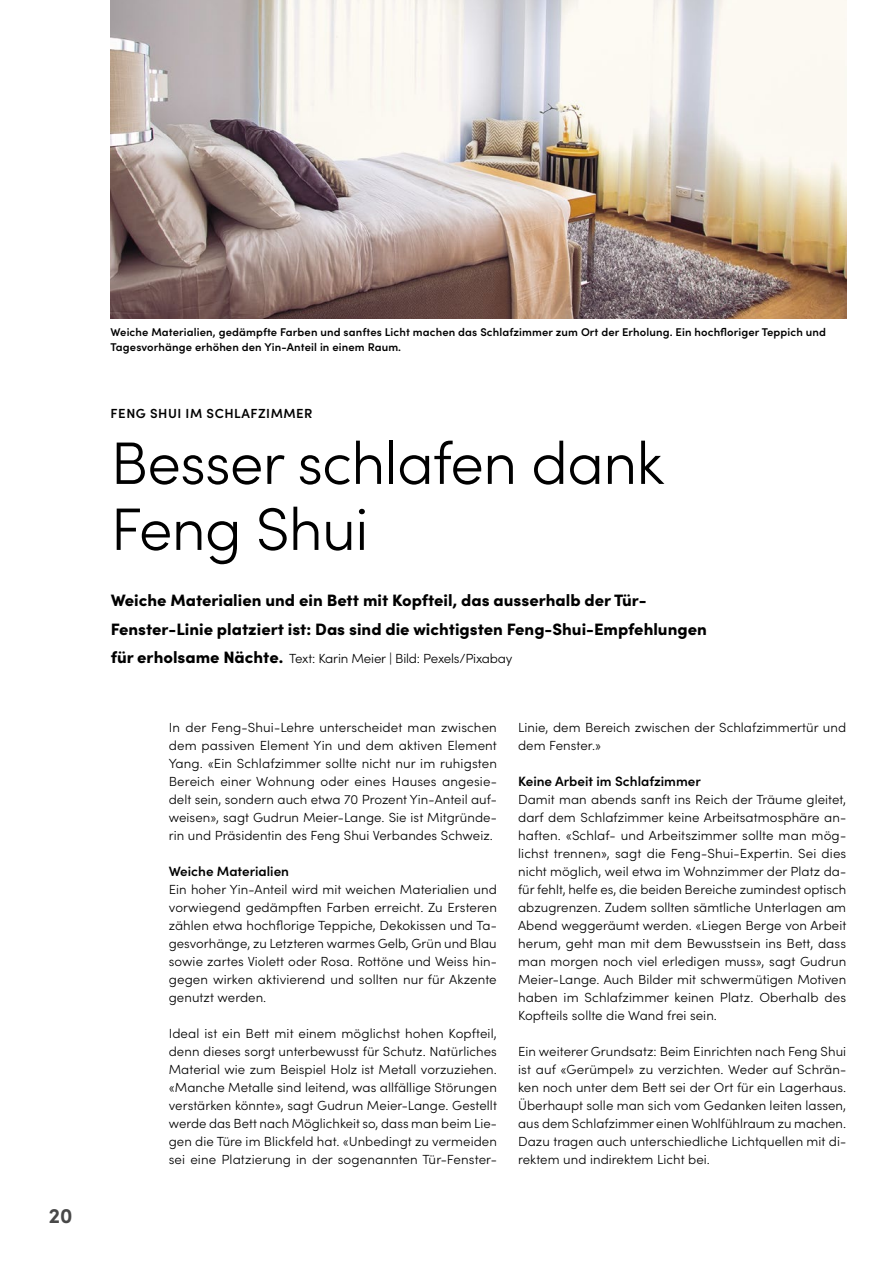
<style>
.page{position:relative;width:893px;height:1263px;background:#fff}
.page>*{position:absolute;margin:0;border:0;box-sizing:border-box;transform-origin:0 0}
._05_Titel_klein{font:300 60px/66px "Sofia Pro";letter-spacing:-.015em;color:#000}
.t1{font:700 21px "Sofia Pro";color:#484848}
._05_Lead_mit_Autor{font:900 16.5px/28.5px "Sofia Pro";color:#000}
._05_Zwischentitel_x0{font:600 13.5px "Sofia Pro";color:#000}
._05_Grundtext_x08{font:300 13.2px/18px "Sofia Pro";letter-spacing:.005em;color:#000;text-align:justify}
._05_Lead_mit_Autor-2{font:300 13.2px "Sofia Pro";letter-spacing:-.015em;color:#000}
._05_Dachzeile_x03{font:600 13.2px "Sofia Pro";letter-spacing:.04em;color:#000}
._05_Bildlegende_x11{font:600 11.25px/14.2px "Sofia Pro";letter-spacing:.01em;color:#000}
.s1{font-weight:900;font-size:16.5px}
</style>
<div class="page">
<img style="left:111px;top:0;width:735px;height:318px">
<h2 class="t1" style="left:49px;top:1199px;width:25px">20</h2>
<p class="_05_Bildlegende_x11" style="left:111px;top:324px;width:717px">Weiche Materialien, gedämpfte Farben und sanftes Licht machen das Schlafzimmer zum Ort der Erholung. Ein hochfloriger Teppich und<br>Tagesvorhänge erhöhen den Yin-Anteil in einem Raum.</p>
<p class="_05_Dachzeile_x03" style="left:111px;top:403px;width:203px">FENG SHUI IM SCHLAFZIMMER</p>
<p class="_05_Titel_klein" style="left:111px;top:426px;width:555px">Besser schlafen dank<br>Feng Shui</p>
<p class="_05_Lead_mit_Autor" style="left:111px;top:585px;width:598px">Weiche Materialien und ein Bett mit Kopfteil, das ausserhalb der Tür--<br>Fenster-Linie platziert ist: Das sind die wichtigsten Feng-Shui-Empfehlungen</p>
<p class="_05_Lead_mit_Autor-2" style="left:111px;top:649px;width:403px"><span class="s1">für erholsame Nächte.</span> Text: Karin Meier | Bild: Pexels/Pixabay</p>
<p class="_05_Grundtext_x08" style="left:169px;top:718px;width:330px">In der Feng-Shui-Lehre unterscheidet man zwischen dem passiven Element Yin und dem aktiven Element Yang. «Ein Schlafzimmer sollte nicht nur im ruhigsten Bereich einer Wohnung oder eines Hauses angesie&shy;delt sein, sondern auch etwa 70 Prozent Yin-Anteil auf&shy;weisen», sagt Gudrun Meier-Lange. Sie ist Mitgründe&shy;rin und Präsidentin des Feng Shui Verbandes Schweiz.</p>
<p class="_05_Zwischentitel_x0" style="left:169px;top:861px;width:122px">Weiche Materialien</p>
<p class="_05_Grundtext_x08" style="left:169px;top:880px;width:330px">Ein hoher Yin-Anteil wird mit weichen Materialien und vorwiegend gedämpften Farben erreicht. Zu Ersteren zählen etwa hochflorige Teppiche, Dekokissen und Ta&shy;gesvorhänge, zu Letzteren warmes Gelb, Grün und Blau sowie zartes Violett oder Rosa. Rottöne und Weiss hin&shy;gegen wirken aktivierend und sollten nur für Akzente genutzt werden.</p>
<p class="_05_Grundtext_x08" style="left:169px;top:1024px;width:330px">Ideal ist ein Bett mit einem möglichst hohen Kopfteil, denn dieses sorgt unterbewusst für Schutz. Natürliches Material wie zum Beispiel Holz ist Metall vorzuziehen. «Manche Metalle sind leitend, was allfällige Störungen verstärken könnte», sagt Gudrun Meier-Lange. Gestellt werde das Bett nach Möglichkeit so, dass man beim Lie&shy;gen die Türe im Blickfeld hat. «Unbedingt zu vermeiden sei eine Platzierung in der sogenannten Tür-Fenster-</p>
<p class="_05_Grundtext_x08" style="left:518px;top:718px;width:330px">Linie, dem Bereich zwischen der Schlafzimmertür und dem Fenster.»</p>
<p class="_05_Zwischentitel_x0" style="left:518px;top:771px;width:184px">Keine Arbeit im Schlafzimmer</p>
<p class="_05_Grundtext_x08" style="left:518px;top:790px;width:330px">Damit man abends sanft ins Reich der Träume gleitet, darf dem Schlafzimmer keine Arbeitsatmosphäre an&shy;haften. «Schlaf- und Arbeitszimmer sollte man mög&shy;lichst trennen», sagt die Feng-Shui-Expertin. Sei dies nicht möglich, weil etwa im Wohnzimmer der Platz da&shy;für fehlt, helfe es, die beiden Bereiche zumindest optisch abzugrenzen. Zudem sollten sämtliche Unterlagen am Abend weggeräumt werden. «Liegen Berge von Arbeit herum, geht man mit dem Bewusstsein ins Bett, dass man morgen noch viel erledigen muss», sagt Gudrun Meier-Lange. Auch Bilder mit schwermütigen Motiven haben im Schlafzimmer keinen Platz. Oberhalb des Kopfteils sollte die Wand frei sein.</p>
<p class="_05_Grundtext_x08" style="left:518px;top:1042px;width:330px">Ein weiterer Grundsatz: Beim Einrichten nach Feng Shui ist auf «Gerümpel» zu verzichten. Weder auf Schrän&shy;ken noch unter dem Bett sei der Ort für ein Lagerhaus.<br>Überhaupt solle man sich vom Gedanken leiten lassen, aus dem Schlafzimmer einen Wohlfühlraum zu machen.<br>Dazu tragen auch unterschiedliche Lichtquellen mit di&shy;rektem und indirektem Licht bei.</p>
</div>
